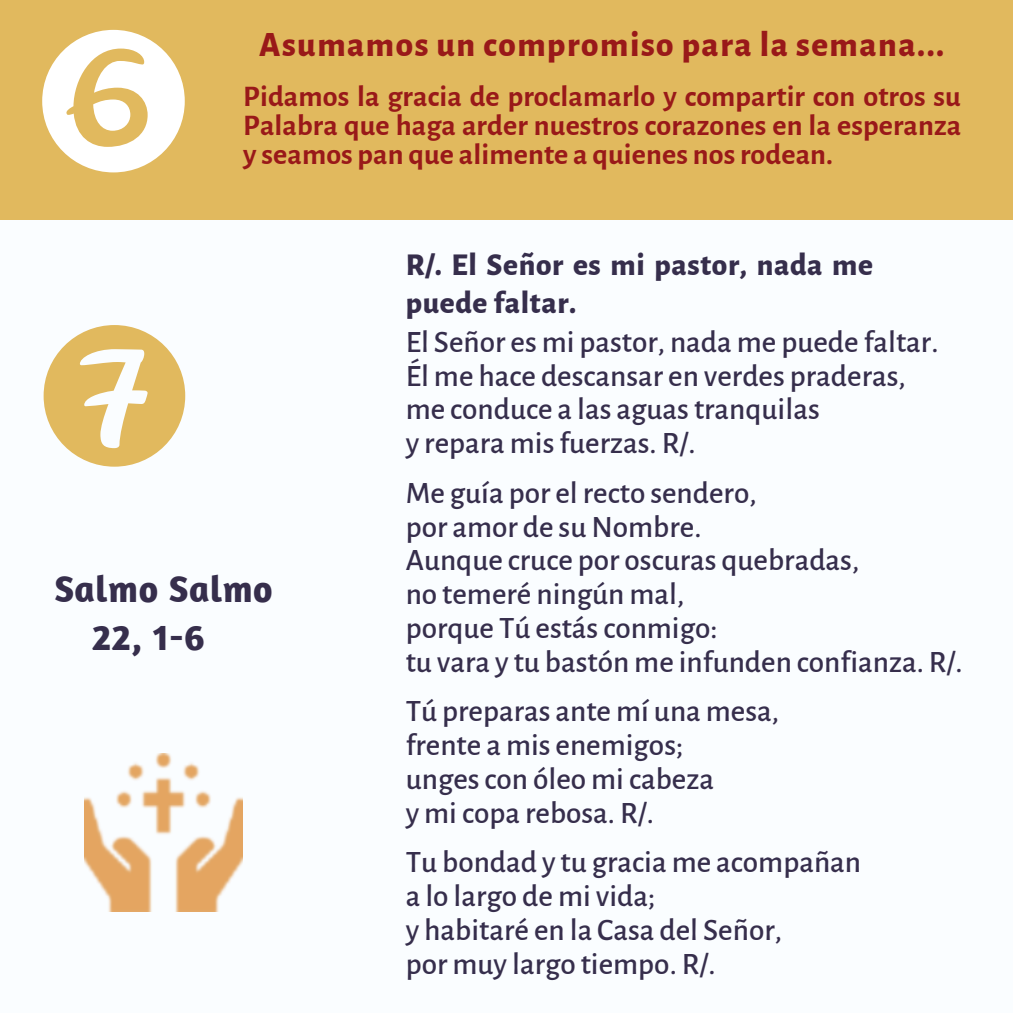
<style>
.page{position:relative;width:1013px;height:1013px;background:#fff}
.page>*{position:absolute;margin:0;border:0;box-sizing:border-box;transform-origin:0 0}
.t1{font:700 37.5px/47.8px "Amaranth";letter-spacing:.015em;color:#362e4c}
.t2{font:800 35px "Alegreya Sans";letter-spacing:.045em;color:#991919}
.t3{font:800 31.25px/37.5px "Alegreya Sans";letter-spacing:.02em;color:#362e4c}
.t4{font:500 31.12px/33.8px "Alegreya Sans";color:#362e4c}
.t5{font:700 30px/29px "Alegreya Sans";letter-spacing:.005em;color:#991919;text-align:justify}
</style>
<div class="page">
<div style="left:0;top:0;width:1012px;height:1012px;background:#e1b95e"></div>
<div style="left:0;top:221px;width:1012px;height:791px;background:#fafdff"></div>
<svg style="left:44px;top:325px;width:141px;height:141px"></svg>
<img style="left:85px;top:753px;width:157px;height:158px">
<svg style="left:42px;top:30px;width:143px;height:142px"></svg>
<p class="t2" style="left:259px;top:28px;width:686px">Asumamos un compromiso para la semana...</p>
<p class="t5" style="left:243px;top:83px;width:719px">Pidamos la gracia de proclamarlo y compartir con otros su Palabra que haga arder nuestros corazones en la esperanza y seamos pan que alimente a quienes nos rodean.</p>
<p class="t1" style="left:92px;top:564px;width:182px;text-indent:-38px">Salmo Salmo<br>22, 1-6</p>
<p class="t3" style="left:406px;top:247px;width:469px">R/. El Señor es mi pastor, nada me puede faltar.</p>
<p class="t4" style="left:406px;top:325px;width:534px">El Señor es mi pastor, nada me puede faltar.<br>Él me hace descansar en verdes praderas, me conduce a las aguas tranquilas<br>y repara mis fuerzas. R/.</p>
<p class="t4" style="left:406px;top:476px;width:558px">Me guía por el recto sendero,<br>por amor de su Nombre.<br>Aunque cruce por oscuras quebradas,<br>no temeré ningún mal,<br>porque Tú estás conmigo:<br>tu vara y tu bastón me infunden confianza. R/.</p>
<p class="t4" style="left:406px;top:695px;width:375px">Tú preparas ante mí una mesa, frente a mis enemigos;<br>unges con óleo mi cabeza<br>y mi copa rebosa. R/.</p>
<p class="t4" style="left:406px;top:846px;width:457px">Tu bondad y tu gracia me acompañan a lo largo de mi vida;<br>y habitaré en la Casa del Señor,<br>por muy largo tiempo. R/.</p>
</div>
